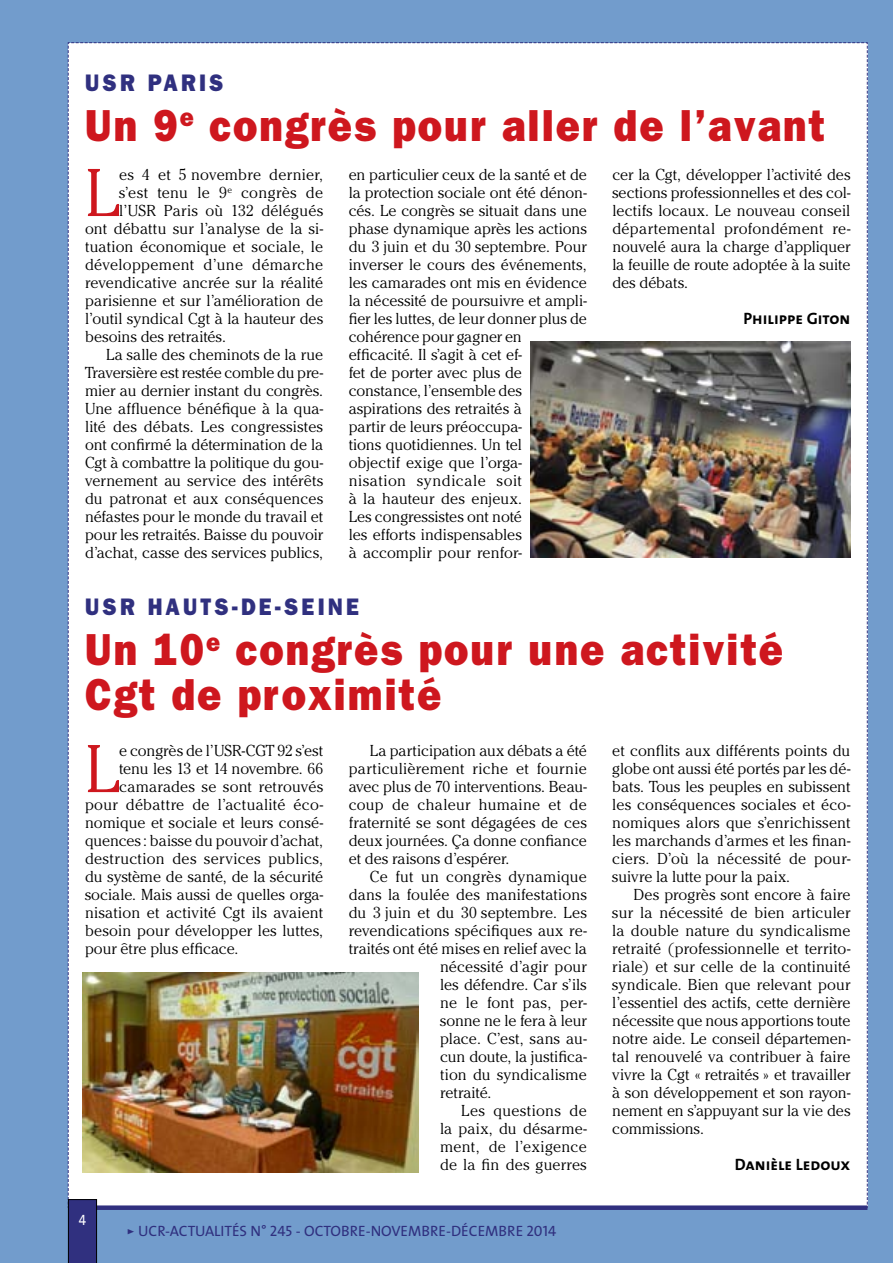
<style>
.page{position:relative;width:893px;height:1263px;background:#729ccc}
.page>*{position:absolute;margin:0;border:0;box-sizing:border-box;transform-origin:0 0}
.t1{font:300 66.9px "Cheltenham";color:#ce171e}
.t2{font:800 45px/45px "Franklin Gothic";letter-spacing:.05em;color:#ce171e;scale:.9 1}
.t3{font:800 24px "Franklin Gothic";letter-spacing:.15em;color:#30307f;scale:.9 1}
.t4{font:16.5px "The Sans Bold Caps";color:#000}
.t5{font:300 15.75px/18px "Cheltenham";color:#000;text-align:justify}
.t6{font:300 15.75px "Cheltenham";letter-spacing:.02em;color:#000}
.t7{font:300 15.75px "Cheltenham";letter-spacing:.035em;color:#000}
.t8{font:15px "The Sans Caps";color:#30307f}
.t9{font:15px "The Sans Caps";color:#fff;scale:.9 1}
</style>
<div class="page">
<div style="left:68px;top:42px;width:800px;height:1221px;background:#fff"></div>
<img style="left:82px;top:972px;width:337px;height:200px">
<img style="left:530px;top:341px;width:320px;height:216px">
<h3 class="t3" style="left:85px;top:69px;width:152px">USR paris</h3>
<h2 class="t2" style="left:85px;top:102px;width:824px">Un 9<sup>e</sup> congrès pour aller de l’avant</h2>
<h1 class="t1" style="left:85px;top:154px;width:36px">L</h1>
<p class="t5" style="left:119px;top:165px;width:206px">es 4 et 5 novembre dernier,</p>
<p class="t6" style="left:119px;top:183px;width:206px">s’est tenu le 9<sup>e</sup> congrès de</p>
<p class="t5" style="left:119px;top:201px;width:206px">l’USR Paris où 132 délégués</p>
<p class="t5" style="left:85px;top:219px;width:240px">ont débattu sur l’analyse de la si-</p>
<p class="t5" style="left:85px;top:237px;width:240px">tuation économique et sociale, le</p>
<p class="t6" style="left:85px;top:255px;width:240px">développement d’une démarche</p>
<p class="t5" style="left:85px;top:273px;width:240px">revendicative ancrée sur la réalité</p>
<p class="t5" style="left:85px;top:291px;width:240px">parisienne et sur l’amélioration de</p>
<p class="t5" style="left:85px;top:309px;width:240px">l’outil syndical Cgt à la hauteur des</p>
<p class="t5" style="left:85px;top:327px;width:142px">besoins des retraités.</p>
<p class="t5" style="left:106px;top:345px;width:218px">La salle des cheminots de la rue</p>
<p class="t5" style="left:85px;top:363px;width:240px">Traversière est restée comble du pre-</p>
<p class="t5" style="left:85px;top:381px;width:240px">mier au dernier instant du congrès.</p>
<p class="t5" style="left:85px;top:399px;width:240px">Une affluence bénéfique à la qua-</p>
<p class="t5" style="left:85px;top:418px;width:240px">lité des débats. Les congressistes</p>
<p class="t5" style="left:85px;top:436px;width:240px">ont confirmé la détermination de la</p>
<p class="t5" style="left:85px;top:454px;width:240px">Cgt à combattre la politique du gou-</p>
<p class="t5" style="left:85px;top:472px;width:240px">vernement au service des intérêts</p>
<p class="t5" style="left:85px;top:490px;width:240px">du patronat et aux conséquences</p>
<p class="t5" style="left:85px;top:508px;width:240px">néfastes pour le monde du travail et</p>
<p class="t5" style="left:85px;top:526px;width:240px">pour les retraités. Baisse du pouvoir</p>
<p class="t5" style="left:85px;top:544px;width:240px">d’achat, casse des services publics,</p>
<p class="t5" style="left:349px;top:166px;width:240px;text-align:left">en particulier ceux de la santé et de la protection sociale ont été dénon&shy;cés. Le congrès se situait dans une phase dynamique après les actions du 3 juin et du 30 septembre. Pour inverser le cours des événements, les camarades ont mis en évidence la nécessité de poursuivre et ampli&shy;fier les luttes, de leur donner plus de cohérence pour gagner en efficacité. Il s’agit à cet ef-<br>fet de porter avec plus de constance, l’ensemble des aspirations des retraités à<br>partir de leurs préoccupa-<br>tions quotidiennes. Un tel<br>objectif exige que l’orga-<br>nisation syndicale soit<br>à la hauteur des enjeux.<br>Les congressistes ont noté<br>les efforts indispensables<br>à accomplir pour renfor-</p>
<p class="t5" style="left:612px;top:166px;width:240px">cer la Cgt, développer l’activité des sections professionnelles et des col&shy;lectifs locaux. Le nouveau conseil départemental profondément re&shy;nouvelé aura la charge d’appliquer la feuille de route adoptée à la suite des débats.</p>
<p class="t4" style="left:743px;top:305px;width:109px">Philippe Giton</p>
<h3 class="t3" style="left:85px;top:592px;width:306px">USR Hauts-de-Seine</h3>
<h2 class="t2" style="left:85px;top:626px;width:777px">Un 10<sup>e</sup> congrès pour une activité<br>Cgt de proximité</h2>
<h1 class="t1" style="left:85px;top:730px;width:36px">L</h1>
<p class="t5" style="left:119px;top:741px;width:206px">e congrès de l’USR-CGT 92 s’est</p>
<p class="t5" style="left:119px;top:759px;width:206px">tenu les 13 et 14 novembre. 66</p>
<p class="t5" style="left:119px;top:777px;width:206px">camarades se sont retrouvés</p>
<p class="t5" style="left:85px;top:795px;width:240px">pour débattre de l’actualité éco-</p>
<p class="t5" style="left:85px;top:813px;width:240px">nomique et sociale et leurs consé-</p>
<p class="t5" style="left:85px;top:831px;width:240px">quences: baisse du pouvoir d’achat,</p>
<p class="t5" style="left:85px;top:849px;width:240px">destruction des services publics,</p>
<p class="t5" style="left:85px;top:867px;width:240px">du système de santé, de la sécurité</p>
<p class="t5" style="left:85px;top:885px;width:240px">sociale. Mais aussi de quelles orga-</p>
<p class="t5" style="left:85px;top:903px;width:240px">nisation et activité Cgt ils avaient</p>
<p class="t5" style="left:85px;top:921px;width:240px">besoin pour développer les luttes,</p>
<p class="t5" style="left:85px;top:939px;width:155px">pour être plus efficace.</p>
<p class="t5" style="left:349px;top:742px;width:240px;text-indent:21px">La participation aux débats a été particulièrement riche et fournie avec plus de 70 interventions. Beau&shy;coup de chaleur humaine et de fraternité se sont dégagées de ces deux journées. Ça donne confiance et des raisons d’espérer.</p>
<p class="t5" style="left:370px;top:868px;width:218px">Ce fut un congrès dynamique</p>
<p class="t5" style="left:349px;top:886px;width:240px">dans la foulée des manifestations</p>
<p class="t5" style="left:349px;top:904px;width:240px">du 3 juin et du 30 septembre. Les</p>
<p class="t5" style="left:349px;top:922px;width:240px">revendications spécifiques aux re-</p>
<p class="t5" style="left:349px;top:940px;width:240px">traités ont été mises en relief avec la</p>
<p class="t5" style="left:440px;top:958px;width:148px">nécessité d’agir pour</p>
<p class="t5" style="left:440px;top:976px;width:148px">les défendre. Car s’ils</p>
<p class="t5" style="left:440px;top:994px;width:148px">ne le font pas, per-</p>
<p class="t5" style="left:440px;top:1012px;width:148px">sonne ne le fera à leur</p>
<p class="t5" style="left:440px;top:1030px;width:148px">place. C’est, sans au-</p>
<p class="t5" style="left:440px;top:1048px;width:148px">cun doute, la justifica-</p>
<p class="t5" style="left:440px;top:1066px;width:148px">tion du syndicalisme</p>
<p class="t5" style="left:440px;top:1084px;width:53px">retraité.</p>
<p class="t7" style="left:461px;top:1102px;width:127px">Les questions de</p>
<p class="t6" style="left:440px;top:1120px;width:148px">la paix, du désarme-</p>
<p class="t6" style="left:440px;top:1138px;width:148px">ment, de l’exigence</p>
<p class="t5" style="left:440px;top:1156px;width:148px">de la fin des guerres</p>
<p class="t9" style="left:79px;top:1208px;width:10px">4</p>
<p class="t8" style="left:127px;top:1218px;width:431px">&gt; UCR-ACTUALITÉS N° 245 - OCTOBRE-NOVEMBRE-DÉCEMBRE 2014</p>
<p class="t5" style="left:612px;top:742px;width:240px">et conflits aux différents points du globe ont aussi été portés par les dé&shy;bats. Tous les peuples en subissent les conséquences sociales et éco&shy;nomiques alors que s’enrichissent les marchands d’armes et les finan&shy;ciers. D’où la nécessité de pour&shy;suivre la lutte pour la paix.</p>
<p class="t5" style="left:612px;top:886px;width:240px;text-indent:21px">Des progrès sont encore à faire sur la nécessité de bien articuler la double nature du syndicalisme retraité (professionnelle et territo&shy;riale) et sur celle de la continuité syndicale. Bien que relevant pour l’essentiel des actifs, cette dernière nécessite que nous apportions toute notre aide. Le conseil départemen&shy;tal renouvelé va contribuer à faire vivre la Cgt « retraités » et travailler à son développement et son rayon&shy;nement en s’appuyant sur la vie des commissions.</p>
<p class="t4" style="left:735px;top:1151px;width:117px">Danièle Ledoux</p>
</div>
